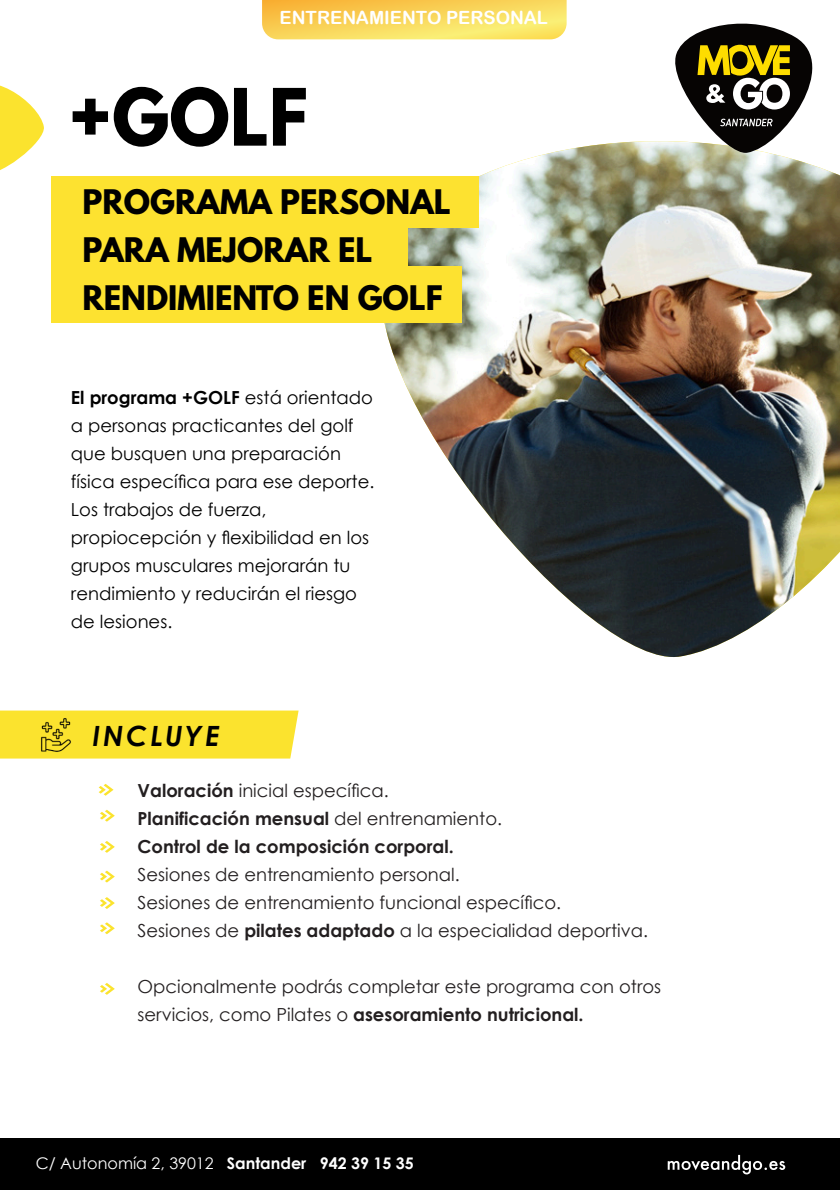
<style>
.page{position:relative;width:840px;height:1191px;background:#fff}
.page>*{position:absolute;margin:0;border:0;box-sizing:border-box;transform-origin:0 0}
.t1{font:700 70px "League Spartan";color:#000}
.t2{font:700 30px/48px "League Spartan";color:#000}
.t3{font:italic 700 28px "Century Gothic";letter-spacing:.1em;color:#000}
.t4{font:18.2px "Arial Rounded MT Bold";color:#fff}
.t5{font:18px/28px "Century Gothic";color:#000}
.t6{font:18px/28px "Century Gothic";color:#231f20}
.t7{font:700 18px/28px "Century Gothic";color:#231f20}
.t8{font:16px "Century Gothic";color:#fff}
.s1{font-weight:700}
.s2{font-weight:400}
</style>
<div class="page">
<img style="left:384px;top:141px;width:455px;height:516px">
<div style="left:51px;top:176px;width:427px;height:52px;background:#fde230"></div>
<div style="left:51px;top:219px;width:357px;height:56px;background:#fde230"></div>
<div style="left:51px;top:267px;width:410px;height:56px;background:#fde230"></div>
<div style="left:0;top:710px;width:298px;height:48px;background:#fbe32e"></div>
<img style="left:37px;top:716px;width:37px;height:37px">
<div style="left:1px;top:1138px;width:838px;height:52px;background:#000"></div>
<svg style="left:667px;top:1155px;width:118px;height:19px"></svg>
<svg style="left:666px;top:23px;width:173px;height:133px"></svg>
<svg style="left:0;top:85px;width:44px;height:85px"></svg>
<img style="left:262px;top:0;width:304px;height:39px">
<svg style="left:99px;top:784px;width:14px;height:12px"></svg>
<svg style="left:100px;top:810px;width:15px;height:12px"></svg>
<svg style="left:100px;top:841px;width:15px;height:12px"></svg>
<svg style="left:100px;top:871px;width:15px;height:11px"></svg>
<svg style="left:100px;top:897px;width:15px;height:12px"></svg>
<svg style="left:100px;top:922px;width:15px;height:12px"></svg>
<svg style="left:100px;top:983px;width:15px;height:12px"></svg>
<p class="t4" style="left:279px;top:6px;width:270px">ENTRENAMIENTO PERSONAL</p>
<h1 class="t1" style="left:68px;top:63px;width:241px">+GOLF</h1>
<h2 class="t2" style="left:82px;top:178px;width:370px">PROGRAMA PERSONAL<br>PARA MEJORAR EL<br>RENDIMIENTO EN GOLF</h2>
<p class="t5" style="left:71px;top:385px;width:305px"><span class="s1">El programa +GOLF</span> está orientado a personas practicantes del golf que busquen una preparación física específica para ese deporte.<br>Los trabajos de fuerza, propiocepción y flexibilidad en los grupos musculares mejorarán tu rendimiento y reducirán el riesgo de lesiones.</p>
<h3 class="t3" style="left:93px;top:725px;width:129px">INCLUYE</h3>
<p class="t7" style="left:138px;top:778px;width:366px">Valoración <span class="s2">inicial específica.<br></span>Planificación mensual <span class="s2">del entrenamiento.<br></span>Control de la composición corporal.</p>
<p class="t6" style="left:138px;top:862px;width:512px">Sesiones de entrenamiento personal.<br>Sesiones de entrenamiento funcional específico.<br>Sesiones de <span class="s1">pilates adaptado</span> a la especialidad deportiva.</p>
<p class="t6" style="left:138px;top:974px;width:525px">Opcionalmente podrás completar este programa con otros servicios, como Pilates o <span class="s1">asesoramiento nutricional.</span></p>
<p class="t8" style="left:36px;top:1157px;width:379px">C/ Autonomía 2, 39012 <span class="s1">Santander 942 39 15 35</span></p>
</div>
